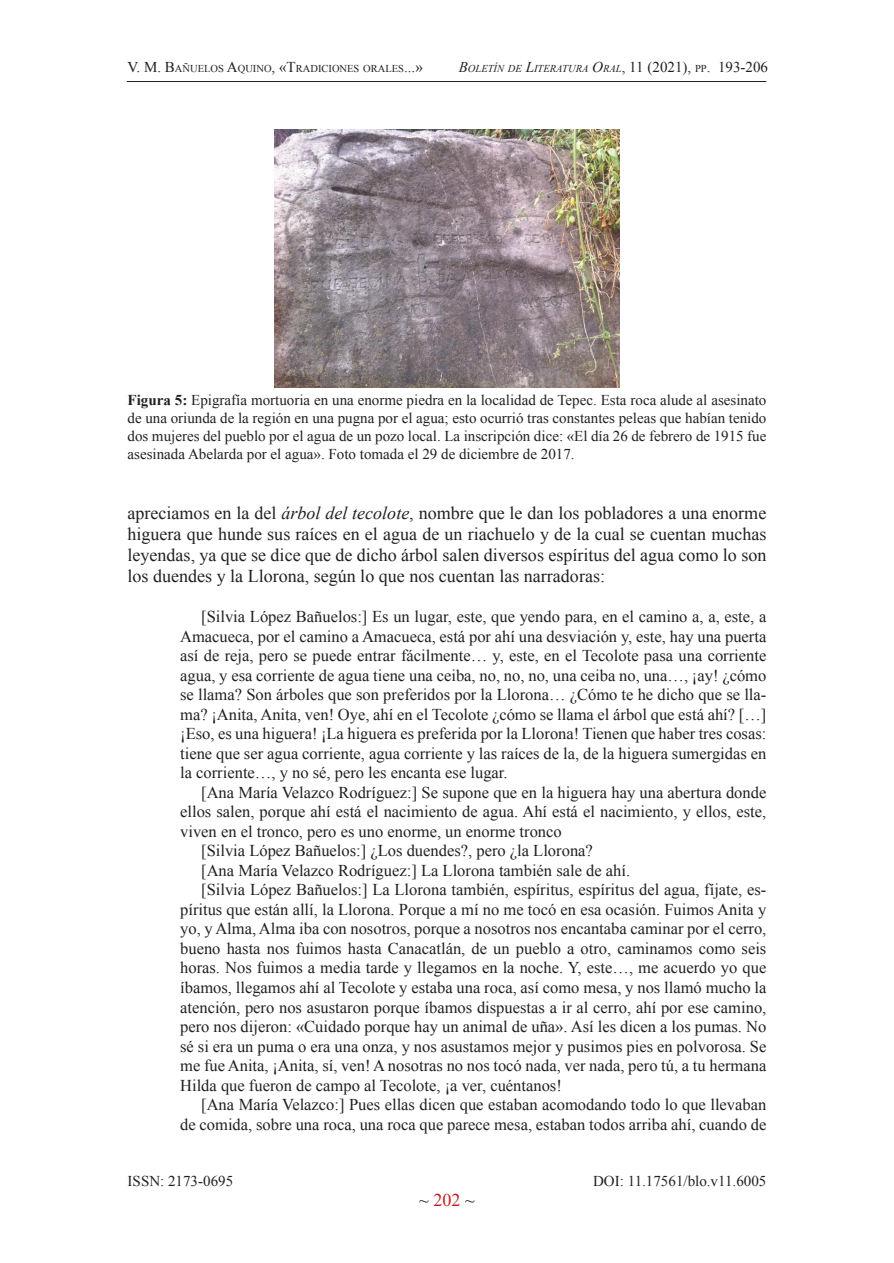
<style>
.page{position:relative;width:894px;height:1263px;background:#fff}
.page>*{position:absolute;margin:0;border:0;box-sizing:border-box;transform-origin:0 0}
.t1{font:18px/21px "Times New Roman";color:#231f20;text-align:justify}
.t2{font:18px "Times New Roman";color:#c02025}
.t3{font:16.5px/19.5px "Times New Roman";color:#231f20;text-align:justify}
.t4{font:15px/18px "Times New Roman";color:#231f20;text-align:justify}
.t5{font:italic 10.5px "Times New Roman";color:#231f20}
.t6{font:10.5px "Times New Roman";color:#231f20}
.s1{font-size:15px}
.s2{font-style:normal;font-size:15px}
.s3{font-style:normal}
.s4{font-weight:700}
.s5{font-style:italic}
.s6{color:#231f20}
</style>
<div class="page">
<hr style="left:127px;top:81px;width:639px;height:1px;background:#231f20">
<img style="left:274px;top:129px;width:345px;height:258px">
<p class="t6" style="left:128px;top:62px;width:296px"><span class="s1">V. M. B</span>AÑUELOS <span class="s1">A</span>QUINO<span class="s1">, «T</span>RADICIONES ORALES<span class="s1">...»</span></p>
<p class="t5" style="left:458px;top:61px;width:310px"><span class="s1">B</span>OLETÍN DE <span class="s1">L</span>ITERATURA <span class="s1">O</span>RAL<span class="s2">, 11 (2021),</span> <span class="s3">PP</span><span class="s2">. 193-206</span></p>
<p class="t4" style="left:128px;top:391px;width:640px"><span class="s4">Figura 5:</span> Epigrafía mortuoria en una enorme piedra en la localidad de Tepec. Esta roca alude al asesinato de una oriunda de la región en una pugna por el agua; esto ocurrió tras constantes peleas que habían tenido dos mujeres del pueblo por el agua de un pozo local. La inscripción dice: «El día 26 de febrero de 1915 fue asesinada Abelarda por el agua». Foto tomada el 29 de diciembre de 2017.</p>
<p class="t1" style="left:128px;top:502px;width:640px">apreciamos en la del <span class="s5">árbol del tecolote</span>, nombre que le dan los pobladores a una enorme higuera que hunde sus raíces en el agua de un riachuelo y de la cual se cuentan muchas leyendas, ya que se dice que de dicho árbol salen diversos espíritus del agua como lo son los duendes y la Llorona, según lo que nos cuentan las narradoras:</p>
<p class="t3" style="left:180px;top:607px;width:587px;text-indent:21px">[Silvia López Bañuelos:] Es un lugar, este, que yendo para, en el camino a, a, este, a Amacueca, por el camino a Amacueca, está por ahí una desviación y, este, hay una puerta así de reja, pero se puede entrar fácilmente… y, este, en el Tecolote pasa una corriente agua, y esa corriente de agua tiene una ceiba, no, no, no, una ceiba no, una…, ¡ay! ¿cómo se llama? Son árboles que son preferidos por la Llorona… ¿Cómo te he dicho que se lla&shy;ma? ¡Anita, Anita, ven! Oye, ahí en el Tecolote ¿cómo se llama el árbol que está ahí? […] ¡Eso, es una higuera! ¡La higuera es preferida por la Llorona! Tienen que haber tres cosas: tiene que ser agua corriente, agua corriente y las raíces de la, de la higuera sumergidas en la corriente…, y no sé, pero les encanta ese lugar.</p>
<p class="t3" style="left:201px;top:782px;width:566px">[Ana María Velazco Rodríguez:] Se supone que en la higuera hay una abertura donde</p>
<p class="t3" style="left:180px;top:802px;width:587px">ellos salen, porque ahí está el nacimiento de agua. Ahí está el nacimiento, y ellos, este,</p>
<p class="t3" style="left:180px;top:821px;width:383px">viven en el tronco, pero es uno enorme, un enorme tronco</p>
<p class="t3" style="left:201px;top:841px;width:393px">[Silvia López Bañuelos:] ¿Los duendes?, pero ¿la Llorona?</p>
<p class="t3" style="left:201px;top:860px;width:430px">[Ana María Velazco Rodríguez:] La Llorona también sale de ahí.</p>
<p class="t3" style="left:201px;top:880px;width:566px">[Silvia López Bañuelos:] La Llorona también, espíritus, espíritus del agua, fíjate, es-</p>
<p class="t3" style="left:180px;top:899px;width:587px">píritus que están allí, la Llorona. Porque a mí no me tocó en esa ocasión. Fuimos Anita y</p>
<p class="t3" style="left:180px;top:919px;width:587px">yo, y Alma, Alma iba con nosotros, porque a nosotros nos encantaba caminar por el cerro,</p>
<p class="t3" style="left:180px;top:938px;width:587px">bueno hasta nos fuimos hasta Canacatlán, de un pueblo a otro, caminamos como seis</p>
<p class="t3" style="left:180px;top:958px;width:587px">horas. Nos fuimos a media tarde y llegamos en la noche. Y, este…, me acuerdo yo que</p>
<p class="t3" style="left:180px;top:977px;width:587px">íbamos, llegamos ahí al Tecolote y estaba una roca, así como mesa, y nos llamó mucho la</p>
<p class="t3" style="left:180px;top:997px;width:587px">atención, pero nos asustaron porque íbamos dispuestas a ir al cerro, ahí por ese camino,</p>
<p class="t3" style="left:180px;top:1016px;width:587px">pero nos dijeron: «Cuidado porque hay un animal de uña». Así les dicen a los pumas. No</p>
<p class="t3" style="left:180px;top:1036px;width:587px">sé si era un puma o era una onza, y nos asustamos mejor y pusimos pies en polvorosa. Se</p>
<p class="t3" style="left:180px;top:1055px;width:587px">me fue Anita, ¡Anita, sí, ven! A nosotras no nos tocó nada, ver nada, pero tú, a tu hermana</p>
<p class="t3" style="left:180px;top:1075px;width:383px">Hilda que fueron de campo al Tecolote, ¡a ver, cuéntanos!</p>
<p class="t3" style="left:201px;top:1094px;width:566px">[Ana María Velazco:] Pues ellas dicen que estaban acomodando todo lo que llevaban</p>
<p class="t3" style="left:180px;top:1114px;width:587px">de comida, sobre una roca, una roca que parece mesa, estaban todos arriba ahí, cuando de</p>
<p class="t4" style="left:128px;top:1172px;width:107px">ISSN: 2173-0695</p>
<p class="t4" style="left:593px;top:1172px;width:175px">DOI: 11.17561/blo.v11.6005</p>
<p class="t2" style="left:419px;top:1187px;width:57px"><span class="s6">~</span> 202 <span class="s6">~</span></p>
</div>
